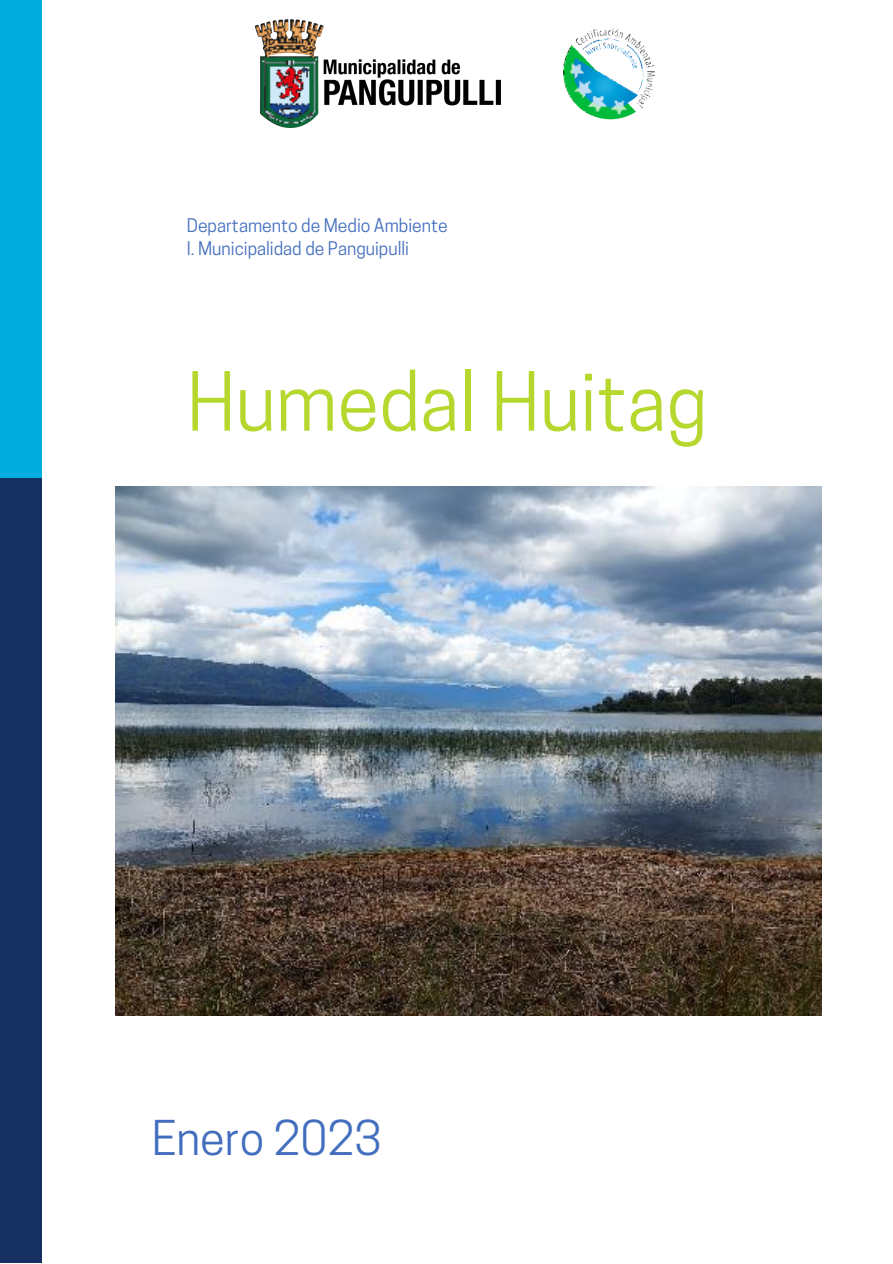
<style>
.page{position:relative;width:893px;height:1264px;background:#fff}
.page>*{position:absolute;margin:0;border:0;box-sizing:border-box;transform-origin:0 0}
.t1{font:76.35px "Cooper Hewitt";color:#b6d82e}
.t2{font:45px "Cooper Hewitt";color:#436ebe}
.t3{font:17.55px/23.5px "Cooper Hewitt";color:#436ebe}
</style>
<div class="page">
<div style="left:0;top:0;width:42px;height:478px;background:#00addd"></div>
<div style="left:0;top:478px;width:42px;height:784px;background:#173062"></div>
<img style="left:563px;top:29px;width:92px;height:91px">
<img style="left:256px;top:19px;width:245px;height:108px">
<img style="left:115px;top:486px;width:706px;height:529px">
<p class="t3" style="left:187px;top:215px;width:262px">Departamento de Medio Ambiente<br>I. Municipalidad de Panguipulli</p>
<h1 class="t1" style="left:187px;top:373px;width:522px">Humedal Huitag</h1>
<h2 class="t2" style="left:152px;top:1121px;width:231px">Enero 2023</h2>
</div>
